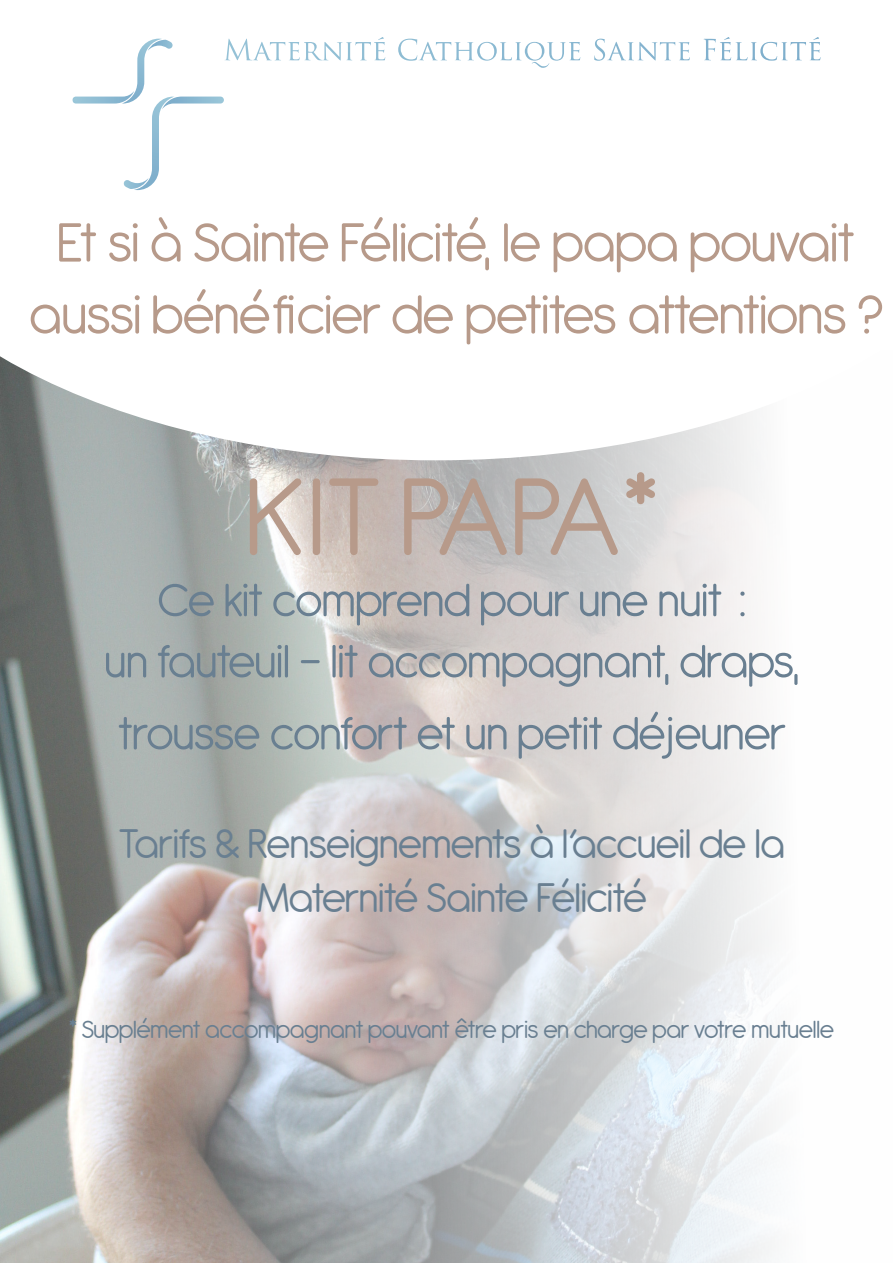
<style>
.page{position:relative;width:893px;height:1263px;background:#fff}
.page>*{position:absolute;margin:0;border:0;box-sizing:border-box;transform-origin:0 0}
.t1{font:120px "Antipasto";color:#b79a8a}
.t2{font:60px/72px "Antipasto";letter-spacing:-.04em;color:#b79a8a;text-align:center}
.t3{font:51px/72px "Antipasto";letter-spacing:-.04em;color:#697f91}
.t4{font:45px "Antipasto";letter-spacing:-.04em;color:#697f91}
.t5{font:27px "Antipasto";letter-spacing:-.04em;color:#697f91}
</style>
<div class="page">
<img style="left:0;top:460px;width:773px;height:803px">
<svg style="left:0;top:38px;width:758px;height:422px"></svg>
<svg style="left:72px;top:37px;width:313px;height:153px"></svg>
<svg style="left:703px;top:37px;width:118px;height:24px"></svg>
<svg style="left:594px;top:39px;width:96px;height:22px"></svg>
<svg style="left:398px;top:39px;width:182px;height:29px"></svg>
<p class="t2" style="left:28px;top:208px;width:857px">Et si à Sainte Félicité, le papa pouvait aussi bénéficier de petites attentions ?</p>
<p class="t1" style="left:244px;top:448px;width:416px">KIT PAPA*</p>
<p class="t3" style="left:157px;top:565px;width:591px">Ce kit comprend pour une nuit :</p>
<p class="t3" style="left:104px;top:627px;width:698px">un fauteuil - lit accompagnant, draps, trousse confort et un petit déjeuner</p>
<p class="t4" style="left:118px;top:817px;width:668px">Tarifs &amp; Renseignements à l’accueil de la</p>
<p class="t4" style="left:256px;top:871px;width:393px">Maternité Sainte Félicité</p>
<p class="t5" style="left:69px;top:1013px;width:767px">* Supplément accompagnant pouvant être pris en charge par votre mutuelle</p>
</div>
